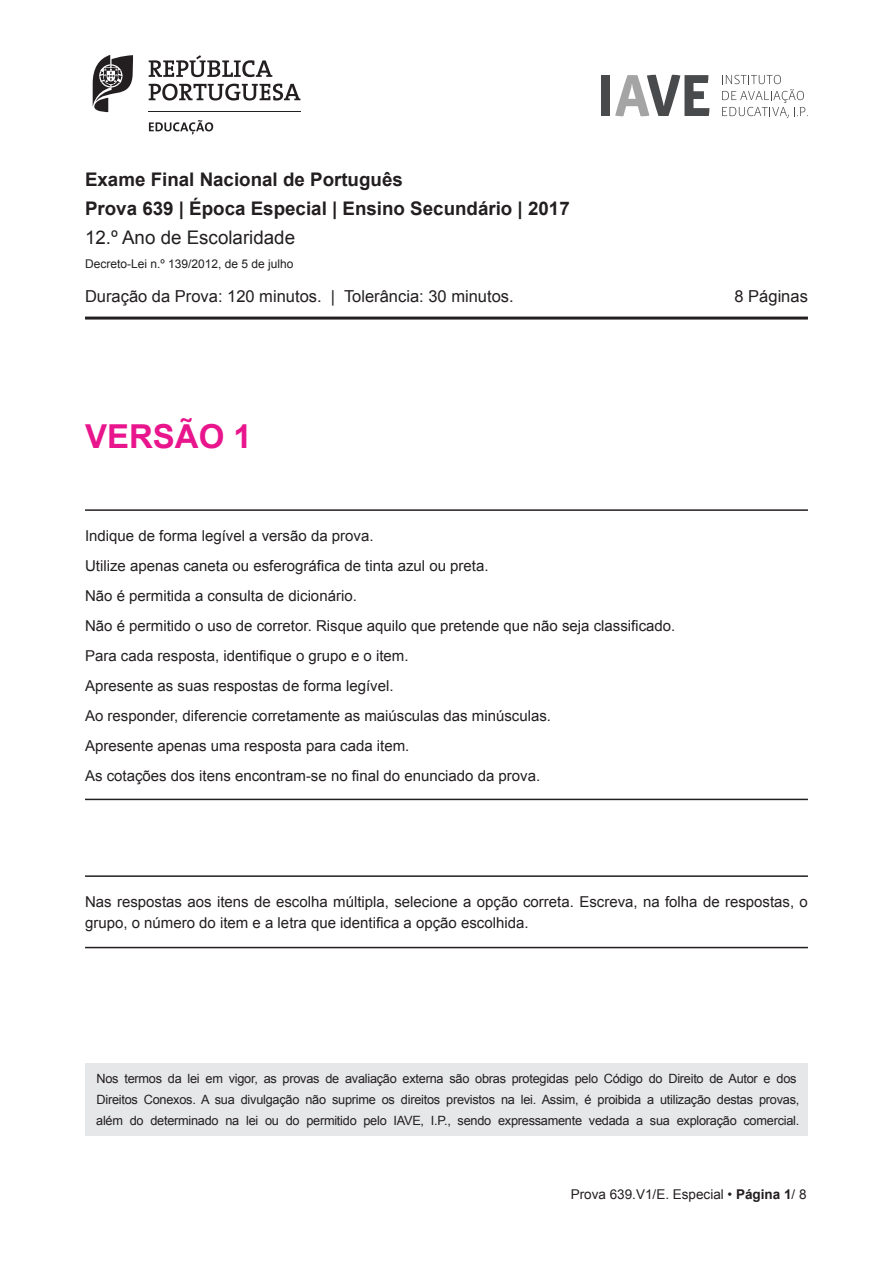
<style>
.page{position:relative;width:893px;height:1263px;background:#fff}
.page>*{position:absolute;margin:0;border:0;box-sizing:border-box;transform-origin:0 0}
.t1{font:700 33px "Arial";color:#e9158d}
.t2{font:700 18.75px/29px "Arial";color:#231f20}
.t3{font:18.75px "Arial";color:#231f20}
.t4{font:16.5px "Arial";color:#231f20}
.t5{font:15px/30px "Arial";color:#231f20}
.t6{font:13.5px "Arial";color:#231f20}
.t7{font:12.75px/21px "Arial";letter-spacing:-.02em;color:#231f20}
.t8{font:12px "Arial";color:#231f20}
.s1{font-weight:700}
</style>
<div class="page">
<div style="left:601px;top:75px;width:9px;height:41px;background:#494a4b"></div>
<svg style="left:615px;top:75px;width:94px;height:41px"></svg>
<svg style="left:722px;top:75px;width:86px;height:43px"></svg>
<hr style="left:148px;top:111px;width:152px;height:1px;background:#231f20">
<svg style="left:149px;top:120px;width:64px;height:14px"></svg>
<svg style="left:149px;top:55px;width:123px;height:22px"></svg>
<svg style="left:149px;top:84px;width:151px;height:16px"></svg>
<svg style="left:93px;top:55px;width:40px;height:57px"></svg>
<hr style="left:85px;top:317px;width:723px;height:3px;background:#231f20">
<div style="left:85px;top:1063px;width:723px;height:72px;background:#e6e7e9"></div>
<hr style="left:85px;top:509px;width:723px;height:2px;background:#231f20">
<hr style="left:85px;top:799px;width:723px;height:1px;background:#231f20">
<hr style="left:85px;top:875px;width:723px;height:2px;background:#231f20">
<hr style="left:85px;top:947px;width:723px;height:1px;background:#231f20">
<p class="t2" style="left:85px;top:165px;width:486px">Exame Final Nacional de Português<br>Prova 639 | Época Especial | Ensino Secundário | 2017</p>
<p class="t3" style="left:85px;top:225px;width:212px">12.º Ano de Escolaridade</p>
<p class="t8" style="left:85px;top:256px;width:210px">Decreto-Lei n.º 139/2012, de 5 de julho</p>
<p class="t4" style="left:85px;top:285px;width:430px">Duração da Prova: 120 minutos. | Tolerância: 30 minutos.</p>
<p class="t4" style="left:734px;top:285px;width:75px">8 Páginas</p>
<h1 class="t1" style="left:85px;top:414px;width:168px">VERSÃO 1</h1>
<p class="t5" style="left:85px;top:520px;width:592px">Indique de forma legível a versão da prova.<br>Utilize apenas caneta ou esferográfica de tinta azul ou preta.<br>Não é permitida a consulta de dicionário.<br>Não é permitido o uso de corretor. Risque aquilo que pretende que não seja classificado.<br>Para cada resposta, identifique o grupo e o item.<br>Apresente as suas respostas de forma legível.<br>Ao responder, diferencie corretamente as maiúsculas das minúsculas.<br>Apresente apenas uma resposta para cada item.<br>As cotações dos itens encontram-se no final do enunciado da prova.</p>
<p class="t5" style="left:85px;top:891px;width:724px;line-height:21px">Nas respostas aos itens de escolha múltipla, selecione a opção correta. Escreva, na folha de respostas, o grupo, o número do item e a letra que identifica a opção escolhida.</p>
<p class="t7" style="left:96px;top:1068px;width:705px">Nos termos da lei em vigor, as provas de avaliação externa são obras protegidas pelo Código do Direito de Autor e dos<br>Direitos Conexos. A sua divulgação não suprime os direitos previstos na lei. Assim, é proibida a utilização destas provas, além do determinado na lei ou do permitido pelo IAVE, I.P., sendo expressamente vedada a sua exploração comercial.</p>
<p class="t6" style="left:571px;top:1185px;width:237px">Prova 639.V1/E. Especial • <span class="s1">Página 1</span>/ 8</p>
</div>
